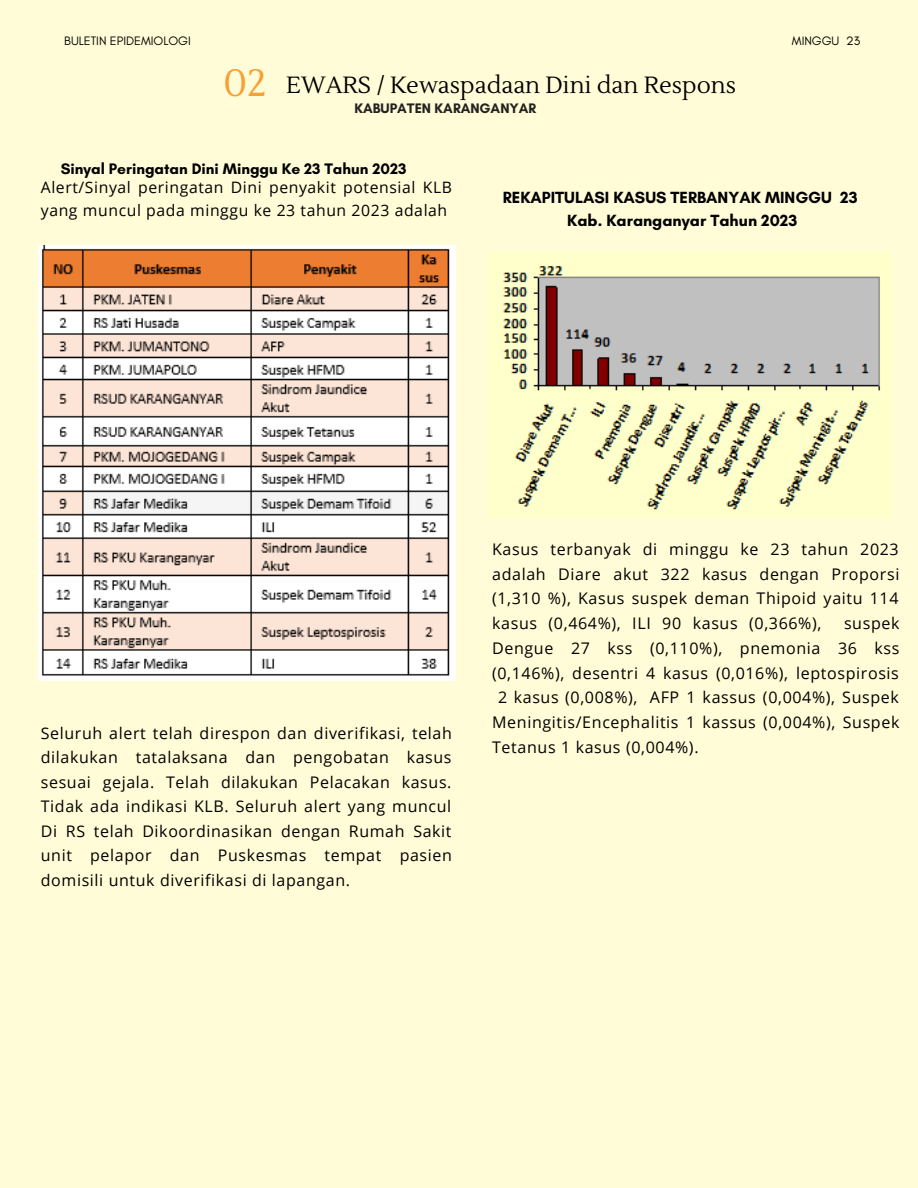
<style>
.page{position:relative;width:918px;height:1188px;background:#fffcd7}
.page>*{position:absolute;margin:0;border:0;box-sizing:border-box;transform-origin:0 0}
.t1{font:37.95px "Lustria";color:#f5a138}
.t2{font:23.4px "Lustria";color:#000}
.t3{font:700 16.5px "Glacial Indifference";color:#000}
.t4{font:16.05px/24.6px "Open Sans";letter-spacing:.04em;color:#000;text-align:justify}
.t5{font:15.75px/23.7px "Open Sans";letter-spacing:.04em;color:#000}
.t6{font:700 15.6px "Glacial Indifference";color:#000}
.t7{font:700 14.1px "Glacial Indifference";color:#222220}
.t8{font:12.45px "Glacial Indifference";color:#000}
</style>
<div class="page">
<img style="left:38px;top:245px;width:418px;height:436px">
<img style="left:488px;top:252px;width:404px;height:266px">
<p class="t8" style="left:64px;top:33px;width:128px">BULETIN EPIDEMIOLOGI</p>
<p class="t8" style="left:792px;top:33px;width:70px">MINGGU 23</p>
<p class="t1" style="left:224px;top:60px;width:45px">02</p>
<p class="t2" style="left:286px;top:70px;width:452px">EWARS / Kewaspadaan Dini dan Respons</p>
<p class="t7" style="left:354px;top:99px;width:183px">KABUPATEN KARANGANYAR</p>
<p class="t6" style="left:61px;top:159px;width:347px">Sinyal Peringatan Dini Minggu Ke 23 Tahun 2023</p>
<p class="t5" style="left:41px;top:175px;width:413px">Alert/Sinyal peringatan Dini penyakit potensial KLB yang muncul pada minggu ke 23 tahun 2023 adalah</p>
<p class="t3" style="left:503px;top:188px;width:356px">REKAPITULASI KASUS TERBANYAK MINGGU 23</p>
<p class="t3" style="left:567px;top:210px;width:232px">Kab. Karanganyar Tahun 2023</p>
<p class="t4" style="left:41px;top:720px;width:413px">Seluruh alert telah direspon dan diverifikasi, telah dilakukan tatalaksana dan pengobatan kasus sesuai gejala. Telah dilakukan Pelacakan kasus.<br>Tidak ada indikasi KLB. Seluruh alert yang muncul Di RS telah Dikoordinasikan dengan Rumah Sakit unit pelapor dan Puskesmas tempat pasien domisili untuk diverifikasi di lapangan.</p>
<p class="t4" style="left:492px;top:536px;width:409px">Kasus terbanyak di minggu ke 23 tahun 2023 adalah Diare akut 322 kasus dengan Proporsi (1,310 %), Kasus suspek deman Thipoid yaitu 114 kasus (0,464%), ILI 90 kasus (0,366%),</p>
<p class="t4" style="left:844px;top:610px;width:57px">suspek</p>
<p class="t4" style="left:492px;top:635px;width:409px">Dengue 27 kss (0,110%), pnemonia 36 kss</p>
<p class="t4" style="left:492px;top:660px;width:408px">(0,146%), desentri 4 kasus (0,016%), leptospirosis</p>
<p class="t4" style="left:498px;top:685px;width:402px">2 kasus (0,008%), AFP 1 kassus (0,004%), Suspek</p>
<p class="t4" style="left:492px;top:709px;width:409px">Meningitis/Encephalitis 1 kassus (0,004%), Suspek</p>
<p class="t4" style="left:492px;top:734px;width:208px">Tetanus 1 kasus (0,004%).</p>
</div>
